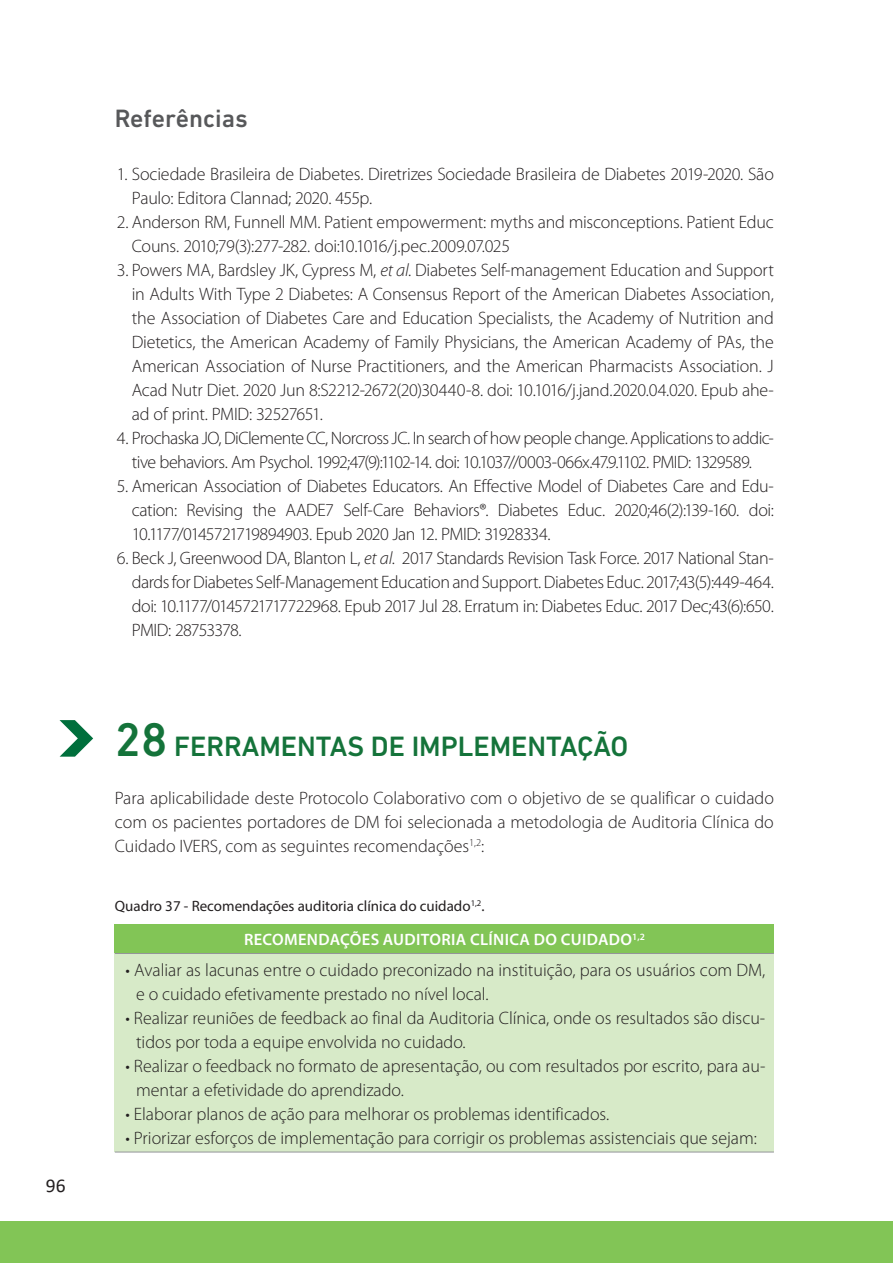
<style>
.page{position:relative;width:893px;height:1263px;background:#fff}
.page>*{position:absolute;margin:0;border:0;box-sizing:border-box;transform-origin:0 0}
.t1{font:500 28.5px "DIN Next LT Pro";color:#14733a}
.t2{font:500 25.5px "DIN Next LT Pro";color:#57585a}
.t3{font:19.5px "Calibri";color:#231f20}
.t4{font:300 18px/24px "Myriad Pro";color:#231f20}
.t5{font:300 18px/24px "Myriad Pro";letter-spacing:-.03em;color:#231f20;text-align:center}
.t6{font:600 16.5px "Myriad Pro";letter-spacing:.02em;color:#fff}
.t7{font:15px "Myriad Pro";color:#231f20}
.s1{font-style:italic}
.s2{font-size:48px}
</style>
<div class="page">
<div style="left:0;top:1222px;width:893px;height:41px;background:#82c556"></div>
<svg style="left:60px;top:720px;width:33px;height:37px"></svg>
<div style="left:115px;top:924px;width:659px;height:29px;background:#82c556"></div>
<div style="left:115px;top:953px;width:659px;height:199px;background:#d7eac8"></div>
<hr style="left:115px;top:953px;width:659px;height:1px;background:#939598">
<hr style="left:115px;top:1152px;width:659px;height:1px;background:#939598">
<p class="t3" style="left:46px;top:1172px;width:21px">96</p>
<h2 class="t2" style="left:115px;top:104px;width:134px">Referências</h2>
<p class="t4" style="left:132px;top:162px;width:644px;text-indent:-15px">1. Sociedade Brasileira de Diabetes. Diretrizes Sociedade Brasileira de Diabetes 2019-2020. São<br>Paulo: Editora Clannad; 2020. 455p.</p>
<p class="t4" style="left:132px;top:210px;width:644px;text-indent:-15px">2. Anderson RM, Funnell MM. Patient empowerment: myths and misconceptions. Patient Educ<br>Couns. 2010;79(3):277-282. doi:10.1016/j.pec.2009.07.025</p>
<p class="t4" style="left:132px;top:258px;width:644px;text-align:justify;text-indent:-15px">3. Powers MA, Bardsley JK, Cypress M, <span class="s1">et al</span>. Diabetes Self-management Education and Support in Adults With Type 2 Diabetes: A Consensus Report of the American Diabetes Association, the Association of Diabetes Care and Education Specialists, the Academy of Nutrition and Dietetics, the American Academy of Family Physicians, the American Academy of PAs, the American Association of Nurse Practitioners, and the American Pharmacists Association. J Acad Nutr Diet. 2020 Jun 8:S2212-2672(20)30440-8. doi: 10.1016/j.jand.2020.04.020. Epub ahe&shy;ad of print. PMID: 32527651.</p>
<p class="t5" style="left:117px;top:426px;width:658px">4. Prochaska JO, DiClemente CC, Norcross JC. In search of how people change. Applications to addic&shy;tive behaviors. Am Psychol. 1992;47(9):1102-14. doi: 10.1037//0003-066x.47.9.1102. PMID: 1329589.</p>
<p class="t4" style="left:132px;top:474px;width:644px;text-align:justify;text-indent:-15px">5. American Association of Diabetes Educators. An Effective Model of Diabetes Care and Edu&shy;cation: Revising the AADE7 Self-Care Behaviors®. Diabetes Educ. 2020;46(2):139-160. doi:<br>10.1177/0145721719894903. Epub 2020 Jan 12. PMID: 31928334.</p>
<p class="t4" style="left:132px;top:546px;width:644px;text-align:justify;text-indent:-15px">6. Beck J, Greenwood DA, Blanton L, <span class="s1">et al</span>. 2017 Standards Revision Task Force. 2017 National Stan&shy;dards for Diabetes Self-Management Education and Support. Diabetes Educ. 2017;43(5):449-464. doi: 10.1177/0145721717722968. Epub 2017 Jul 28. Erratum in: Diabetes Educ. 2017 Dec;43(6):650.<br>PMID: 28753378.</p>
<h1 class="t1" style="left:115px;top:730px;width:515px"><span class="s2">28</span> FERRAMENTAS DE IMPLEMENTAÇÃO</h1>
<p class="t4" style="left:115px;top:786px;width:661px;text-align:justify">Para aplicabilidade deste Protocolo Colaborativo com o objetivo de se qualificar o cuidado com os pacientes portadores de DM foi selecionada a metodologia de Auditoria Clínica do Cuidado IVERS, com as seguintes recomendações<sup>1,2</sup>:</p>
<p class="t7" style="left:115px;top:897px;width:371px">Quadro 37 - Recomendações auditoria clínica do cuidado<sup>1,2</sup>.</p>
<p class="t6" style="left:244px;top:929px;width:402px">RECOMENDAÇÕES AUDITORIA CLÍNICA DO CUIDADO<sup>1,2</sup></p>
<p class="t4" style="left:136px;top:957px;width:631px;text-indent:-11px">• Avaliar as lacunas entre o cuidado preconizado na instituição, para os usuários com DM, e o cuidado efetivamente prestado no nível local.</p>
<p class="t4" style="left:136px;top:1005px;width:631px;text-indent:-11px">• Realizar reuniões de feedback ao final da Auditoria Clínica, onde os resultados são discu&shy;tidos por toda a equipe envolvida no cuidado.</p>
<p class="t4" style="left:136px;top:1053px;width:631px;text-indent:-11px">• Realizar o feedback no formato de apresentação, ou com resultados por escrito, para au&shy;mentar a efetividade do aprendizado.</p>
<p class="t4" style="left:125px;top:1101px;width:485px">• Elaborar planos de ação para melhorar os problemas identificados.</p>
<p class="t4" style="left:125px;top:1125px;width:633px">• Priorizar esforços de implementação para corrigir os problemas assistenciais que sejam:</p>
</div>
